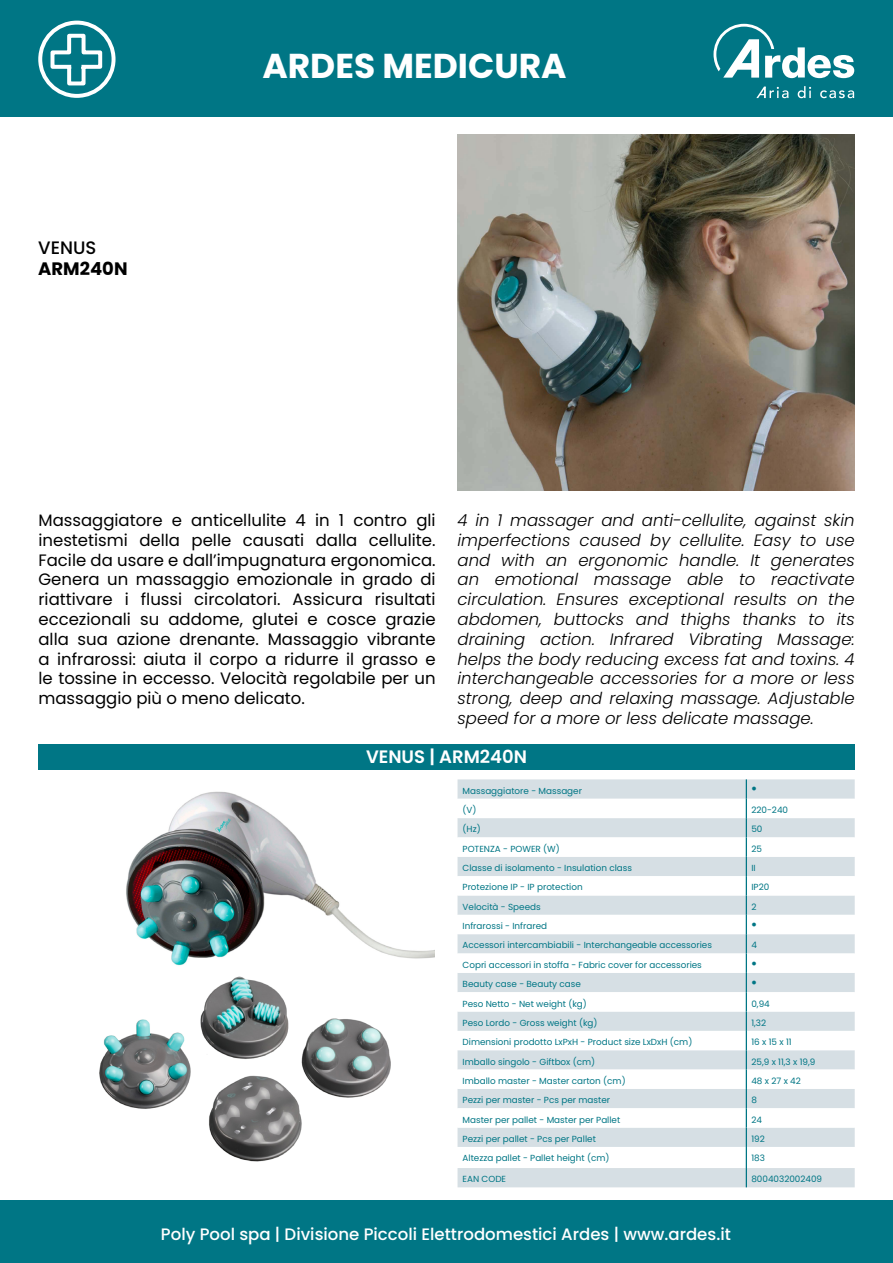
<style>
.page{position:relative;width:893px;height:1263px;background:#fff}
.page>*{position:absolute;margin:0;border:0;box-sizing:border-box;transform-origin:0 0}
.t1{font:700 34.5px "Poppins";color:#fff}
.t2{font:600 18px "Poppins";color:#fff}
.t3{font:700 18px "Poppins";color:#000}
.t4{font:500 18px "Poppins";color:#000}
.t5{font:italic 300 16.5px/19.8px "Poppins";color:#000;text-align:justify}
.t6{font:16.5px/19.8px "Poppins";color:#000;text-align:justify}
.t7{font:500 16.5px "Poppins";color:#fff}
.t8{font:8.85px "Poppins";color:#007685}
.t9{font:8.85px "Impact";color:#007685}
</style>
<div class="page">
<div style="left:0;top:0;width:893px;height:117px;background:#007685"></div>
<div style="left:0;top:1200px;width:893px;height:63px;background:#007685"></div>
<svg style="left:713px;top:24px;width:141px;height:54px"></svg>
<svg style="left:756px;top:87px;width:32px;height:11px"></svg>
<svg style="left:798px;top:86px;width:13px;height:12px"></svg>
<svg style="left:820px;top:90px;width:34px;height:8px"></svg>
<div style="left:38px;top:21px;width:78px;height:77px;border:4px solid #fff;border-radius:50%"></div>
<svg style="left:49px;top:32px;width:55px;height:55px"></svg>
<div style="left:38px;top:744px;width:817px;height:26px;background:#007685"></div>
<div style="left:458px;top:779px;width:397px;height:408px;background:#d6dfe4"></div>
<svg style="left:458px;top:799px;width:397px;height:369px"></svg>
<svg style="left:746px;top:779px;width:1px;height:408px"></svg>
<img style="left:99px;top:791px;width:335px;height:371px">
<img style="left:457px;top:135px;width:397px;height:356px">
<h2 class="t4" style="left:38px;top:237px;width:60px">VENUS</h2>
<h2 class="t3" style="left:38px;top:259px;width:91px">ARM240N</h2>
<h1 class="t1" style="left:262px;top:46px;width:306px">ARDES MEDICURA</h1>
<p class="t6" style="left:38px;top:510px;width:399px">Massaggiatore e anticellulite 4 in 1 contro gli inestetismi della pelle causati dalla cellulite.<br>Facile da usare e dall’impugnatura ergonomica.<br>Genera un massaggio emozionale in grado di riattivare i flussi circolatori. Assicura risultati eccezionali su addome, glutei e cosce grazie alla sua azione drenante. Massaggio vibrante a infrarossi: aiuta il corpo a ridurre il grasso e le tossine in eccesso. Velocità regolabile per un massaggio più o meno delicato.</p>
<p class="t5" style="left:458px;top:510px;width:399px">4 in 1 massager and anti-cellulite, against skin imperfections caused by cellulite. Easy to use and with an ergonomic handle. It generates an emotional massage able to reactivate circulation. Ensures exceptional results on the abdomen, buttocks and thighs thanks to its draining action. Infrared Vibrating Massage: helps the body reducing excess fat and toxins. 4 interchangeable accessories for a more or less strong, deep and relaxing massage. Adjustable speed for a more or less delicate massage.</p>
<h2 class="t2" style="left:366px;top:746px;width:162px">VENUS | ARM240N</h2>
<p class="t8" style="left:463px;top:785px;width:121px">Massaggiatore - Massager</p>
<p class="t9" style="left:751px;top:781px;width:7px">●</p>
<p class="t8" style="left:463px;top:805px;width:15px">(V)</p>
<p class="t8" style="left:751px;top:805px;width:38px">220-240</p>
<p class="t8" style="left:463px;top:824px;width:20px">(Hz)</p>
<p class="t8" style="left:751px;top:824px;width:13px">50</p>
<p class="t8" style="left:463px;top:843px;width:99px">POTENZA - POWER (W)</p>
<p class="t8" style="left:751px;top:843px;width:12px">25</p>
<p class="t8" style="left:463px;top:863px;width:171px">Classe di isolamento - Insulation class</p>
<p class="t8" style="left:751px;top:863px;width:6px">II</p>
<p class="t8" style="left:463px;top:882px;width:122px">Protezione IP - IP protection</p>
<p class="t8" style="left:751px;top:882px;width:19px">IP20</p>
<p class="t8" style="left:463px;top:901px;width:80px">Velocità - Speeds</p>
<p class="t8" style="left:751px;top:901px;width:7px">2</p>
<p class="t8" style="left:463px;top:921px;width:86px">Infrarossi - Infrared</p>
<p class="t9" style="left:751px;top:916px;width:7px">●</p>
<p class="t8" style="left:463px;top:940px;width:251px">Accessori intercambiabili - Interchangeable accessories</p>
<p class="t8" style="left:751px;top:940px;width:7px">4</p>
<p class="t8" style="left:463px;top:959px;width:241px">Copri accessori in stoffa - Fabric cover for accessories</p>
<p class="t9" style="left:751px;top:955px;width:7px">●</p>
<p class="t8" style="left:463px;top:979px;width:120px">Beauty case - Beauty case</p>
<p class="t9" style="left:751px;top:974px;width:7px">●</p>
<p class="t8" style="left:463px;top:998px;width:126px">Peso Netto - Net weight (kg)</p>
<p class="t8" style="left:751px;top:998px;width:20px">0,94</p>
<p class="t8" style="left:463px;top:1018px;width:137px">Peso Lordo - Gross weight (kg)</p>
<p class="t8" style="left:751px;top:1018px;width:16px">1,32</p>
<p class="t8" style="left:463px;top:1037px;width:231px">Dimensioni prodotto LxPxH - Product size LxDxH (cm)</p>
<p class="t8" style="left:751px;top:1037px;width:42px">16 x 15 x 11</p>
<p class="t8" style="left:463px;top:1056px;width:134px">Imballo singolo - Giftbox (cm)</p>
<p class="t8" style="left:751px;top:1056px;width:66px">25,9 x 11,3 x 19,9</p>
<p class="t8" style="left:463px;top:1076px;width:165px">Imballo master - Master carton (cm)</p>
<p class="t8" style="left:751px;top:1076px;width:51px">48 x 27 x 42</p>
<p class="t8" style="left:463px;top:1095px;width:149px">Pezzi per master - Pcs per master</p>
<p class="t8" style="left:751px;top:1095px;width:7px">8</p>
<p class="t8" style="left:463px;top:1114px;width:159px">Master per pallet - Master per Pallet</p>
<p class="t8" style="left:751px;top:1114px;width:12px">24</p>
<p class="t8" style="left:463px;top:1134px;width:135px">Pezzi per pallet - Pcs per Pallet</p>
<p class="t8" style="left:751px;top:1134px;width:15px">192</p>
<p class="t8" style="left:463px;top:1153px;width:148px">Altezza pallet - Pallet height (cm)</p>
<p class="t8" style="left:751px;top:1153px;width:15px">183</p>
<p class="t8" style="left:463px;top:1174px;width:45px">EAN CODE</p>
<p class="t8" style="left:751px;top:1174px;width:72px">8004032002409</p>
<h3 class="t7" style="left:161px;top:1224px;width:571px">Poly Pool spa | Divisione Piccoli Elettrodomestici Ardes | www.ardes.it</h3>
</div>
